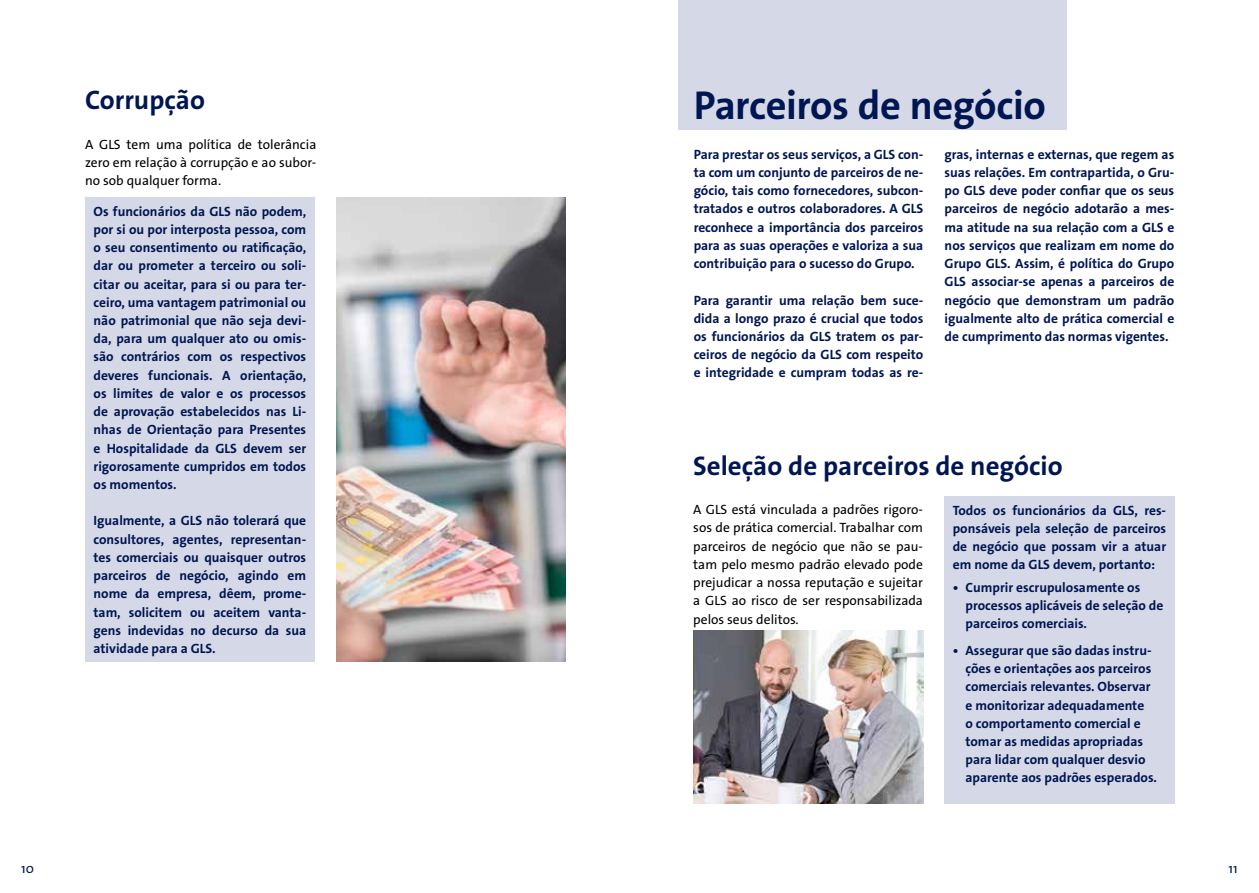
<style>
.page{position:relative;width:1259px;height:893px;background:#fff}
.page>*{position:absolute;margin:0;border:0;box-sizing:border-box;transform-origin:0 0}
.t1{font:700 40.5px "The Sans GLS";letter-spacing:-.01em;color:#001652}
.t2{font:700 27px "The Sans GLS";color:#001652}
.t3{font:700 13.5px/18.3px "The Sans GLS";color:#001652;text-align:justify}
.t4{font:13.5px/18.1px "The Sans GLS";color:#000;text-align:justify}
.t5{font:13.5px "The Sans GLS";color:#001652}
</style>
<div class="page">
<div style="left:85px;top:197px;width:230px;height:465px;background:#d5d8e7"></div>
<div style="left:678px;top:0;width:388px;height:129px;background:#d5d8e7"></div>
<div style="left:944px;top:496px;width:230px;height:308px;background:#d5d8e7"></div>
<img style="left:336px;top:198px;width:230px;height:463px">
<img style="left:693px;top:630px;width:230px;height:174px">
<h2 class="t2" style="left:85px;top:83px;width:121px">Corrupção</h2>
<p class="t4" style="left:85px;top:135px;width:233px">A GLS tem uma política de tolerância zero em relação à corrupção e ao subor&shy;no sob qualquer forma.</p>
<p class="t3" style="left:94px;top:202px;width:214px">Os funcionários da GLS não podem, por si ou por interposta pessoa, com o seu consentimento ou ratificação, dar ou prometer a terceiro ou soli&shy;citar ou aceitar, para si ou para ter&shy;ceiro, uma vantagem patrimonial ou não patrimonial que não seja devi&shy;da, para um qualquer ato ou omis&shy;são contrários com os respectivos deveres funcionais. A orientação, os limites de valor e os processos de aprovação estabelecidos nas Li&shy;nhas de Orientação para Presentes e Hospitalidade da GLS devem ser rigorosamente cumpridos em todos os momentos.</p>
<p class="t3" style="left:94px;top:512px;width:214px">Igualmente, a GLS não tolerará que consultores, agentes, representan&shy;tes comerciais ou quaisquer outros parceiros de negócio, agindo em nome da empresa, dêem, prome&shy;tam, solicitem ou aceitem vanta&shy;gens indevidas no decurso da sua atividade para a GLS.</p>
<h1 class="t1" style="left:693px;top:80px;width:353px">Parceiros de negócio</h1>
<p class="t3" style="left:693px;top:145px;width:231px">Para prestar os seus serviços, a GLS con&shy;ta com um conjunto de parceiros de ne&shy;gócio, tais como fornecedores, subcon&shy;tratados e outros colaboradores. A GLS reconhece a importância dos parceiros para as suas operações e valoriza a sua contribuição para o sucesso do Grupo.</p>
<p class="t3" style="left:693px;top:291px;width:231px">Para garantir uma relação bem suce&shy;dida a longo prazo é crucial que todos os funcionários da GLS tratem os par&shy;ceiros de negócio da GLS com respeito e integridade e cumpram todas as re-</p>
<p class="t3" style="left:944px;top:145px;width:231px">gras, internas e externas, que regem as suas relações. Em contrapartida, o Gru&shy;po GLS deve poder confiar que os seus parceiros de negócio adotarão a mes&shy;ma atitude na sua relação com a GLS e nos serviços que realizam em nome do Grupo GLS. Assim, é política do Grupo GLS associar-se apenas a parceiros de negócio que demonstram um padrão igualmente alto de prática comercial e de cumprimento das normas vigentes.</p>
<h2 class="t2" style="left:693px;top:448px;width:371px">Seleção de parceiros de negócio</h2>
<p class="t4" style="left:693px;top:501px;width:231px">A GLS está vinculada a padrões rigoro&shy;sos de prática comercial. Trabalhar com parceiros de negócio que não se pau&shy;tam pelo mesmo padrão elevado pode prejudicar a nossa reputação e sujeitar a GLS ao risco de ser responsabilizada pelos seus delitos.</p>
<p class="t3" style="left:952px;top:501px;width:215px">Todos os funcionários da GLS, res&shy;ponsáveis pela seleção de parceiros de negócio que possam vir a atuar em nome da GLS devem, portanto:</p>
<p class="t3" style="left:965px;top:578px;width:199px;text-align:left;text-indent:-13px">• Cumprir escrupulosamente os processos aplicáveis de seleção de parceiros comerciais.</p>
<p class="t3" style="left:965px;top:641px;width:193px;text-align:left;text-indent:-13px">• Assegurar que são dadas instru&shy;ções e orientações aos parceiros comerciais relevantes. Observar e monitorizar adequadamente<br>o comportamento comercial e tomar as medidas apropriadas para lidar com qualquer desvio aparente aos padrões esperados.</p>
<p class="t5" style="left:21px;top:860px;width:14px">10</p>
<p class="t5" style="left:1228px;top:860px;width:11px">11</p>
</div>
